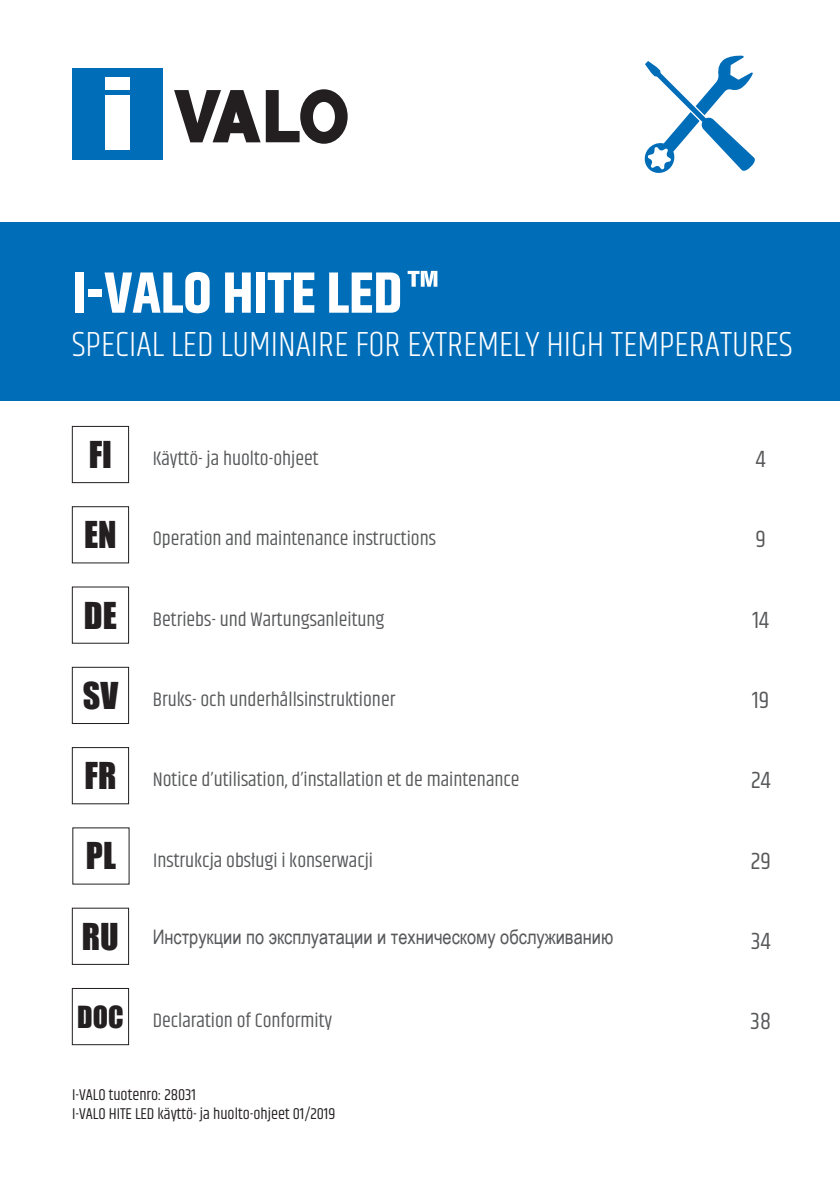
<style>
.page{position:relative;width:840px;height:1191px;background:#fff}
.page>*{position:absolute;margin:0;border:0;box-sizing:border-box;transform-origin:0 0}
.t1{font:700 58px "Khand";color:#fff}
.t2{font:300 36px "Khand";color:#fff}
.t3{font:34px "Impact";color:#231f20}
.t4{font:28px "Impact";color:#231f20}
.t5{font:24px "Khand";color:#57585a}
.t6{font:20px "Khand";color:#57585a}
.t7{font:20px "Arial Narrow";color:#57585a}
.t8{font:16px "Khand";color:#231f20}
</style>
<div class="page">
<div style="left:0;top:223px;width:839px;height:178px;background:#006db8"></div>
<div style="left:72px;top:69px;width:90px;height:91px;background:#006db8"></div>
<div style="left:105px;top:77px;width:24px;height:13px;background:#fff"></div>
<div style="left:105px;top:95px;width:24px;height:54px;background:#fff"></div>
<svg style="left:174px;top:89px;width:173px;height:55px"></svg>
<svg style="left:644px;top:55px;width:111px;height:118px"></svg>
<div style="left:72px;top:908px;width:57px;height:56px;border:1px solid #231f20"></div>
<div style="left:72px;top:747px;width:57px;height:57px;border:1px solid #231f20"></div>
<div style="left:72px;top:667px;width:57px;height:56px;border:1px solid #231f20"></div>
<div style="left:72px;top:587px;width:57px;height:56px;border:1px solid #231f20"></div>
<div style="left:72px;top:506px;width:57px;height:57px;border:1px solid #231f20"></div>
<div style="left:72px;top:426px;width:57px;height:57px;border:1px solid #231f20"></div>
<div style="left:72px;top:988px;width:57px;height:57px;border:1px solid #231f20"></div>
<p class="t1" style="left:72px;top:252px;width:369px">I-VALO HITE LED™</p>
<p class="t2" style="left:72px;top:323px;width:721px">SPECIAL LED LUMINAIRE FOR EXTREMELY HIGH TEMPERATURES</p>
<p class="t3" style="left:89px;top:428px;width:25px">FI</p>
<p class="t6" style="left:153px;top:446px;width:167px">Käyttö- ja huolto-ohjeet</p>
<p class="t5" style="left:755px;top:445px;width:11px">4</p>
<p class="t3" style="left:84px;top:508px;width:34px">EN</p>
<p class="t6" style="left:153px;top:526px;width:284px">Operation and maintenance instructions</p>
<p class="t5" style="left:755px;top:525px;width:12px">9</p>
<p class="t3" style="left:84px;top:589px;width:34px">DE</p>
<p class="t6" style="left:153px;top:607px;width:233px">Betriebs- und Wartungsanleitung</p>
<p class="t5" style="left:752px;top:605px;width:18px">14</p>
<p class="t3" style="left:83px;top:669px;width:37px">SV</p>
<p class="t6" style="left:153px;top:687px;width:244px">Bruks- och underhållsinstruktioner</p>
<p class="t5" style="left:751px;top:685px;width:19px">19</p>
<p class="t3" style="left:84px;top:749px;width:33px">FR</p>
<p class="t6" style="left:153px;top:767px;width:368px">Notice d’utilisation, d’installation et de maintenance</p>
<p class="t5" style="left:750px;top:766px;width:21px">24</p>
<p class="t3" style="left:86px;top:829px;width:31px">PL</p>
<p class="t6" style="left:153px;top:848px;width:221px">Instrukcja obsługi i konserwacji</p>
<p class="t5" style="left:750px;top:846px;width:22px">29</p>
<p class="t3" style="left:82px;top:910px;width:38px">RU</p>
<p class="t7" style="left:153px;top:921px;width:462px">Инструкции по эксплуатации и техническому обслуживанию</p>
<p class="t5" style="left:750px;top:926px;width:21px">34</p>
<p class="t4" style="left:77px;top:995px;width:48px">DOC</p>
<p class="t6" style="left:153px;top:1008px;width:181px">Declaration of Conformity</p>
<p class="t5" style="left:750px;top:1006px;width:22px">38</p>
<p class="t8" style="left:72px;top:1084px;width:125px">I-VALO tuotenro: 28031</p>
<p class="t8" style="left:72px;top:1104px;width:264px">I-VALO HITE LED käyttö- ja huolto-ohjeet 01/2019</p>
</div>
